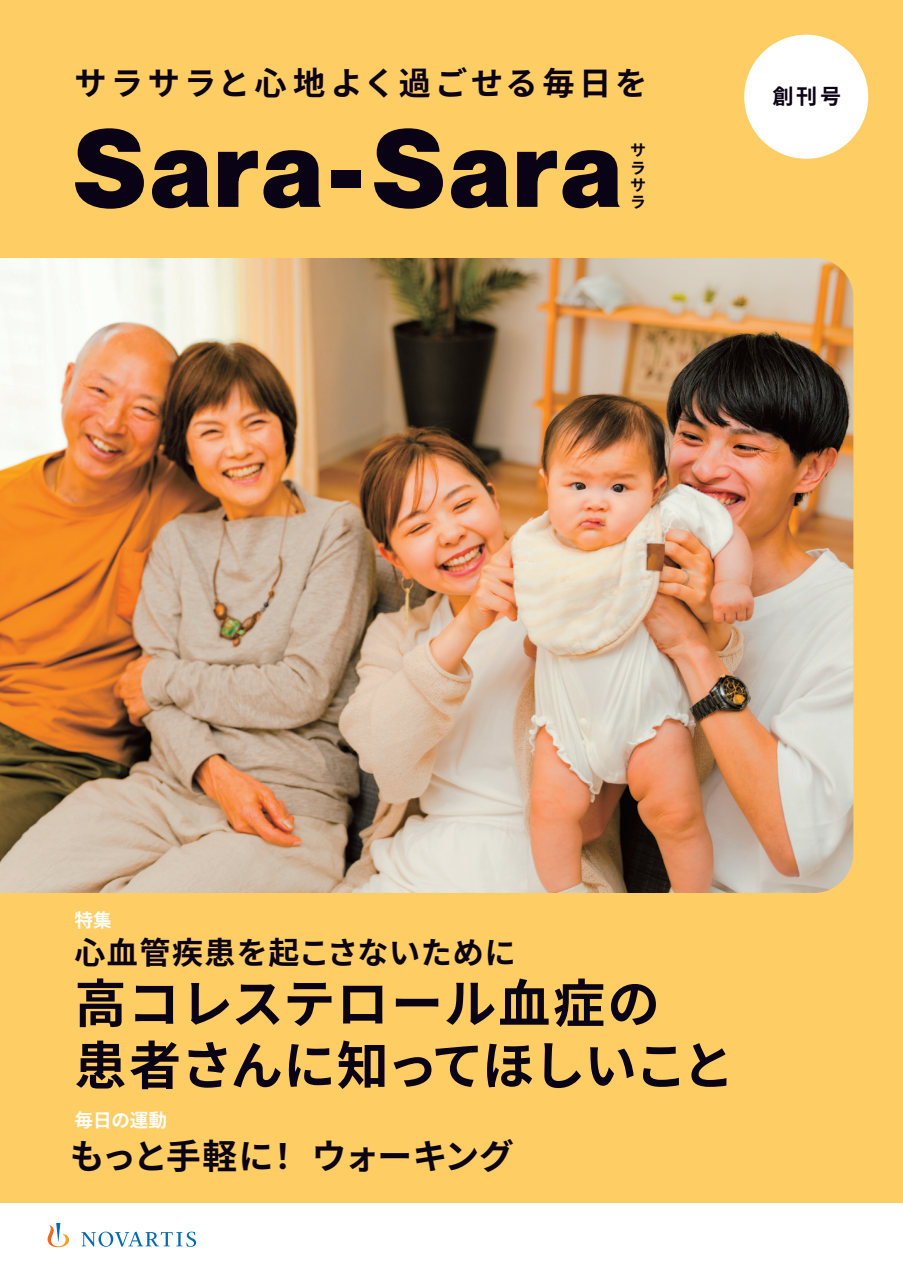
<style>
.page{position:relative;width:903px;height:1275px;background:#fecd64}
.page>*{position:absolute;margin:0;border:0;box-sizing:border-box;transform-origin:0 0}
.t1{font:900 107.98px "Volta Modern Display 95";letter-spacing:.03em;color:#0a0215}
.t2{font:700 52.15px "Noto Sans JP";letter-spacing:-.025em;color:#0a0215}
.t3{font:700 52.15px "Noto Sans JP";letter-spacing:.025em;color:#0a0215}
.t4{font:700 34.65px "Noto Sans JP";letter-spacing:-.055em;color:#0a0215}
.t5{font:700 32.2px "Noto Sans JP";letter-spacing:.125em;color:#0a0215}
.t6{font:700 30.97px "Noto Sans JP";letter-spacing:.03em;color:#0a0215}
.t7{font:700 21px "Noto Sans JP";color:#0a0215}
.t8{font:700 18.55px "Noto Sans JP";color:#fff}
.t9{font:700 16.1px/17.3px "Noto Sans JP";color:#0a0215;text-align:justify}
</style>
<div class="page">
<img style="left:0;top:258px;width:853px;height:635px">
<div style="left:744px;top:35px;width:124px;height:124px;background:#fff;border-radius:50%"></div>
<div style="left:0;top:1203px;width:903px;height:72px;background:#fff"></div>
<svg style="left:48px;top:1223px;width:148px;height:24px"></svg>
<p class="t5" style="left:74px;top:65px;width:574px">サラサラと心地よく過ごせる毎日を</p>
<p class="t1" style="left:74px;top:105px;width:549px">Sara-Sara</p>
<p class="t9" style="left:630px;top:142px;width:16px">サラサラ</p>
<p class="t7" style="left:772px;top:85px;width:70px">創刊号</p>
<p class="t8" style="left:74px;top:910px;width:39px">特集</p>
<p class="t6" style="left:74px;top:935px;width:443px">心血管疾患を起こさないために</p>
<p class="t3" style="left:74px;top:974px;width:587px">高コレステロール血症の</p>
<p class="t2" style="left:74px;top:1036px;width:661px">患者さんに知ってほしいこと</p>
<p class="t8" style="left:74px;top:1109px;width:94px">毎日の運動</p>
<p class="t4" style="left:266px;top:1136px;width:250px">！ウォーキング</p>
<p class="t4" style="left:70px;top:1136px;width:205px">もっと手軽に</p>
</div>
